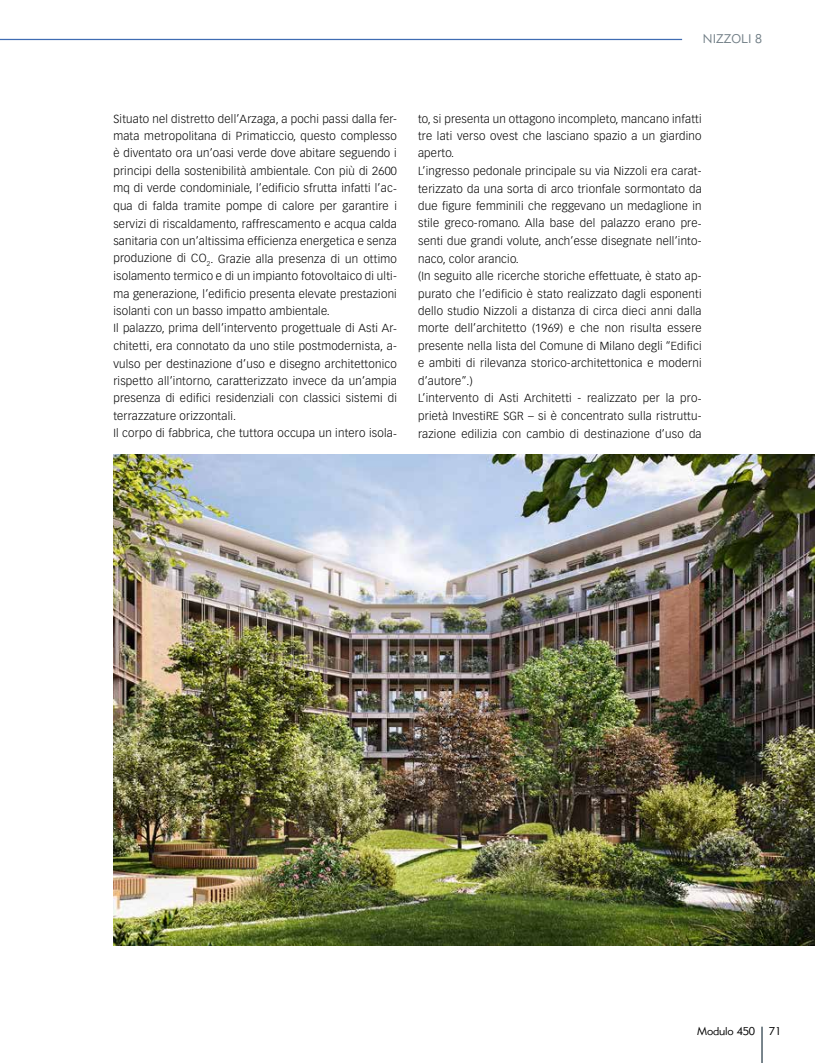
<style>
.page{position:relative;width:815px;height:1063px;background:#fff}
.page>*{position:absolute;margin:0;border:0;box-sizing:border-box;transform-origin:0 0}
.t1{font:12.5px "Metro Lite LT Two";color:#717e86}
.t2{font:300 11.5px/17.5px "Vectora LT Std";letter-spacing:.02em;color:#000}
.t3{font:11.25px "Metro Lite LT Two";letter-spacing:-.015em;color:#000}
</style>
<div class="page">
<hr style="left:761px;top:1027px;width:2px;height:36px;background:#717e86">
<hr style="left:0;top:39px;width:682px;height:1px;background:#3f6cb3">
<img style="left:113px;top:455px;width:702px;height:490px">
<p class="t1" style="left:703px;top:31px;width:61px">NIZZOLI 8</p>
<p class="t2" style="left:113px;top:110px;width:285px">Situato nel distretto dell’Arzaga, a pochi passi dalla fer&shy;mata metropolitana di Primaticcio, questo complesso è diventato ora un’oasi verde dove abitare seguendo i principi della sostenibilità ambientale. Con più di 2600 mq di verde condominiale, l’edificio sfrutta infatti l’ac&shy;qua di falda tramite pompe di calore per garantire i servizi di riscaldamento, raffrescamento e acqua calda sanitaria con un’altissima efficienza energetica e senza produzione di CO<sub>2</sub>. Grazie alla presenza di un ottimo isolamento termico e di un impianto fotovoltaico di ulti&shy;ma generazione, l’edificio presenta elevate prestazioni isolanti con un basso impatto ambientale.<br>Il palazzo, prima dell’intervento progettuale di Asti Ar&shy;chitetti, era connotato da uno stile postmodernista, a&shy;vulso per destinazione d’uso e disegno architettonico rispetto all’intorno, caratterizzato invece da un’ampia presenza di edifici residenziali con classici sistemi di terrazzature orizzontali.<br>Il corpo di fabbrica, che tuttora occupa un intero isola-</p>
<p class="t2" style="left:418px;top:110px;width:285px">to, si presenta un ottagono incompleto, mancano infatti tre lati verso ovest che lasciano spazio a un giardino aperto.<br>L’ingresso pedonale principale su via Nizzoli era carat&shy;terizzato da una sorta di arco trionfale sormontato da due figure femminili che reggevano un medaglione in stile greco-romano. Alla base del palazzo erano pre&shy;senti due grandi volute, anch’esse disegnate nell’into&shy;naco, color arancio.<br>(In seguito alle ricerche storiche effettuate, è stato ap&shy;purato che l’edificio è stato realizzato dagli esponenti dello studio Nizzoli a distanza di circa dieci anni dalla morte dell’architetto (1969) e che non risulta essere presente nella lista del Comune di Milano degli “Edifici e ambiti di rilevanza storico-architettonica e moderni d’autore”.)<br>L’intervento di Asti Architetti - realizzato per la pro&shy;prietà InvestiRE SGR – si è concentrato sulla ristruttu&shy;razione edilizia con cambio di destinazione d’uso da</p>
<p class="t3" style="left:697px;top:1025px;width:86px">Modulo 450 71</p>
</div>
